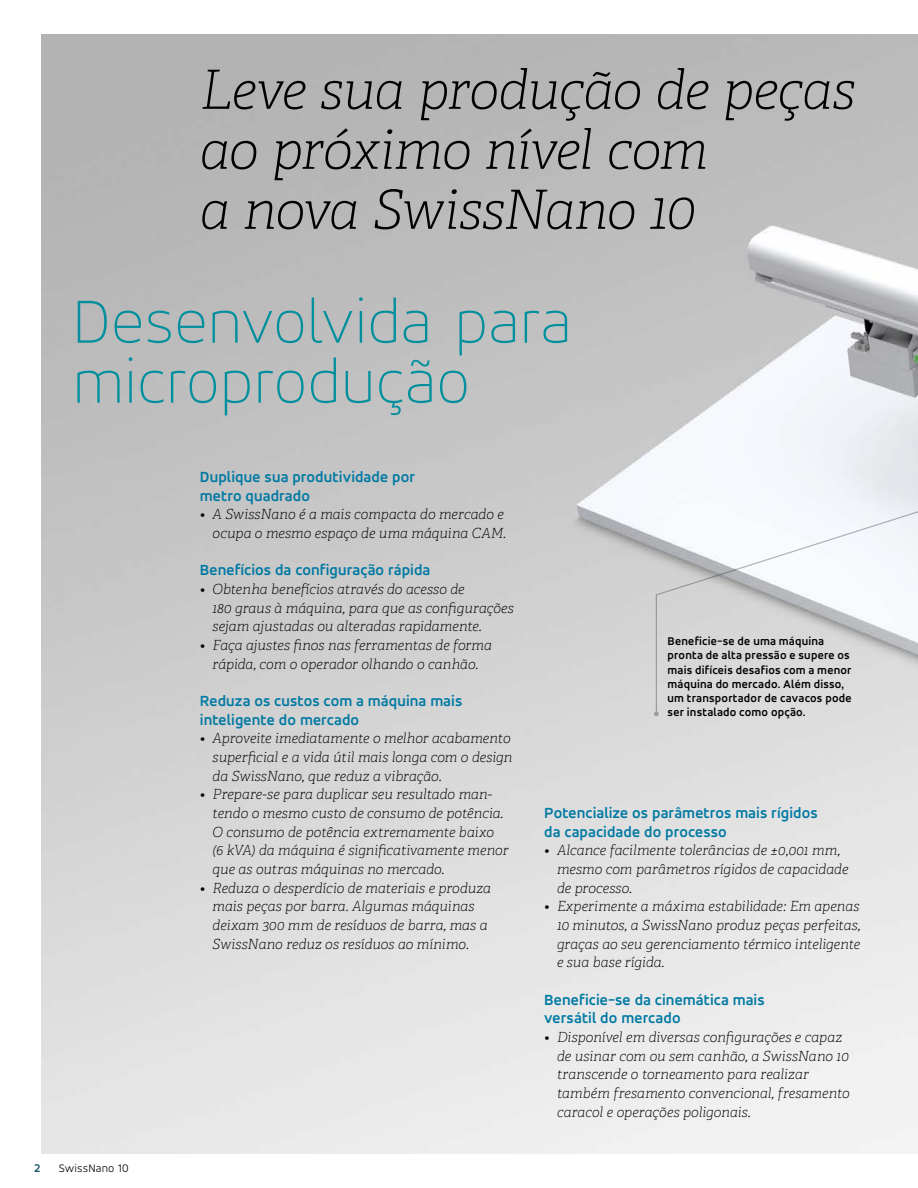
<style>
.page{position:relative;width:918px;height:1188px;background:#fff}
.page>*{position:absolute;margin:0;border:0;box-sizing:border-box;transform-origin:0 0}
.Payoff{font:100 67.5px/60px "Tornos Accord Alt";color:#008f9c}
.Pages_Headline_40_pt{font:italic 100 54px/60px "Adelle";letter-spacing:-.025em;color:#000}
.Paragraph_titles_10{font:700 15.75px/18.6px "Tornos Accord Alt";letter-spacing:.005em;color:#0079a3}
.Copy_Text_9_3pt_-_bl{font:700 15.75px/18.6px "Tornos Accord Alt";letter-spacing:.005em;color:#0079a3}
.Copy_Text_9_3pt_-_bl-2{font:italic 100 13.95px/18.6px "Adelle";color:#000}
.Photo_Caption_-_Acco{font:700 12px/14.2px "Tornos Accord Alt";letter-spacing:.015em;color:#000}
.t1{font:300 12px "Tornos Accord Alt";letter-spacing:.015em;color:#000}
.t2{font:700 12px "Tornos Accord Alt";color:#1c566a}
</style>
<div class="page">
<img style="left:41px;top:34px;width:877px;height:1120px">
<svg style="left:655px;top:481px;width:263px;height:234px"></svg>
<svg style="left:654px;top:711px;width:5px;height:5px"></svg>
<p class="Pages_Headline_40_pt" style="left:200px;top:61px;width:657px">Leve sua produção de peças ao próximo nível com<br>a nova SwissNano 10</p>
<p class="Payoff" style="left:72px;top:289px;width:501px">Desenvolvida para microprodução</p>
<p class="t2" style="left:34px;top:1161px;width:8px">2</p>
<p class="t1" style="left:59px;top:1161px;width:71px">SwissNano 10</p>
<p class="Paragraph_titles_10" style="left:200px;top:467px;width:217px">Duplique sua produtividade por metro quadrado</p>
<p class="Copy_Text_9_3pt_-_bl-2" style="left:200px;top:505px;width:308px;text-align:right">• A SwissNano é a mais compacta do mercado e ocupa o mesmo espaço de uma máquina CAM.</p>
<p class="Paragraph_titles_10" style="left:200px;top:561px;width:232px">Benefícios da configuração rápida</p>
<p class="Copy_Text_9_3pt_-_bl-2" style="left:213px;top:580px;width:303px;text-indent:-13px">• Obtenha benefícios através do acesso de<br>180 graus à máquina, para que as configurações sejam ajustadas ou alteradas rapidamente.</p>
<p class="Copy_Text_9_3pt_-_bl-2" style="left:200px;top:636px;width:294px;text-align:center">• Faça ajustes finos nas ferramentas de forma rápida, com o operador olhando o canhão.</p>
<p class="Paragraph_titles_10" style="left:200px;top:691px;width:264px">Reduza os custos com a máquina mais inteligente do mercado</p>
<p class="Copy_Text_9_3pt_-_bl-2" style="left:213px;top:729px;width:301px;text-indent:-13px">• Aproveite imediatamente o melhor acabamento superficial e a vida útil mais longa com o design da SwissNano, que reduz a vibração.</p>
<p class="Copy_Text_9_3pt_-_bl-2" style="left:213px;top:785px;width:297px;text-indent:-13px">• Prepare-se para duplicar seu resultado man&shy;tendo o mesmo custo de consumo de potência.<br>O consumo de potência extremamente baixo<br>(6 kVA) da máquina é significativamente menor que as outras máquinas no mercado.</p>
<p class="Copy_Text_9_3pt_-_bl-2" style="left:213px;top:879px;width:280px;text-indent:-13px">• Reduza o desperdício de materiais e produza mais peças por barra. Algumas máquinas deixam 300 mm de resíduos de barra, mas a SwissNano reduz os resíduos ao mínimo.</p>
<p class="Photo_Caption_-_Acco" style="left:668px;top:634px;width:186px">Beneficie-se de uma máquina pronta de alta pressão e supere os mais difíceis desafios com a menor máquina do mercado. Além disso, um transportador de cavacos pode ser instalado como opção.</p>
<p class="Copy_Text_9_3pt_-_bl" style="left:544px;top:803px;width:275px">Potencialize os parâmetros mais rígidos da capacidade do processo</p>
<p class="Copy_Text_9_3pt_-_bl-2" style="left:557px;top:841px;width:293px;text-indent:-13px">• Alcance facilmente tolerâncias de ±0,001 mm, mesmo com parâmetros rígidos de capacidade de processo.</p>
<p class="Copy_Text_9_3pt_-_bl-2" style="left:557px;top:897px;width:305px;text-align:justify;text-indent:-13px">• Experimente a máxima estabilidade: Em apenas 10 minutos, a SwissNano produz peças perfeitas, graças ao seu gerenciamento térmico inteligente e sua base rígida.</p>
<p class="Paragraph_titles_10" style="left:544px;top:990px;width:222px">Beneficie-se da cinemática mais versátil do mercado</p>
<p class="Copy_Text_9_3pt_-_bl-2" style="left:557px;top:1028px;width:294px;text-indent:-13px">• Disponível em diversas configurações e capaz de usinar com ou sem canhão, a SwissNano 10 transcende o torneamento para realizar também fresamento convencional, fresamento caracol e operações poligonais.</p>
</div>
